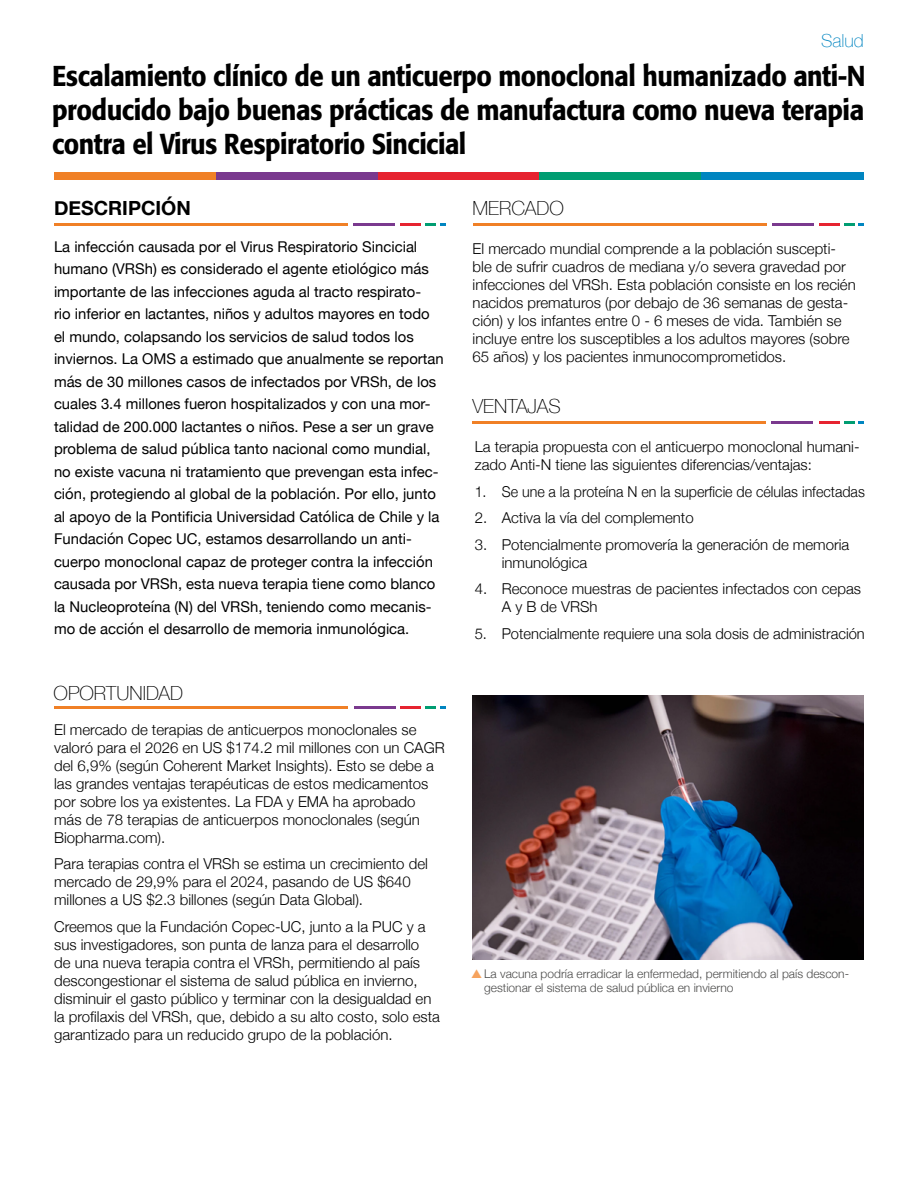
<style>
.page{position:relative;width:918px;height:1188px;background:#fff}
.page>*{position:absolute;margin:0;border:0;box-sizing:border-box;transform-origin:0 0}
.t1{font:500 28.5px/34.2px "Formata";letter-spacing:-.02em;color:#000;text-align:justify;scale:.9 1}
.t2{font:100 19.5px "Helvetica Neue";color:#000}
.t3{font:700 19.5px "Helvetica Neue";color:#000}
.t4{font:100 18px "Helvetica Neue";color:#0285c1}
.t5{font:300 15px/18px "Helvetica Neue";color:#000}
.t6{font:300 15px "Helvetica Neue";color:#000;scale:.95 1}
.t7{font:14.85px/22.5px "Helvetica Neue";color:#000}
.t8{font:300 12px/14.4px "Helvetica Neue";color:#4a4a49}
</style>
<div class="page">
<div style="left:54px;top:172px;width:163px;height:7px;background:#f08026"></div>
<div style="left:216px;top:172px;width:163px;height:7px;background:#7a398e"></div>
<div style="left:378px;top:172px;width:163px;height:7px;background:#e62330"></div>
<div style="left:539px;top:172px;width:163px;height:7px;background:#009d72"></div>
<div style="left:701px;top:172px;width:163px;height:7px;background:#0085c0"></div>
<hr style="left:54px;top:223px;width:294px;height:2px;background:#f08026">
<hr style="left:353px;top:223px;width:42px;height:2px;background:#7a398e">
<hr style="left:400px;top:223px;width:21px;height:2px;background:#e62330">
<svg style="left:426px;top:223px;width:20px;height:2px"></svg>
<hr style="left:472px;top:421px;width:294px;height:3px;background:#f08026">
<hr style="left:772px;top:421px;width:41px;height:3px;background:#7a398e">
<hr style="left:819px;top:421px;width:20px;height:3px;background:#e62330">
<svg style="left:844px;top:421px;width:20px;height:3px"></svg>
<hr style="left:473px;top:223px;width:293px;height:3px;background:#f08026">
<hr style="left:772px;top:223px;width:41px;height:3px;background:#7a398e">
<hr style="left:819px;top:223px;width:20px;height:3px;background:#e62330">
<svg style="left:844px;top:223px;width:20px;height:3px"></svg>
<img style="left:472px;top:695px;width:392px;height:264px">
<hr style="left:54px;top:706px;width:293px;height:3px;background:#f08026">
<hr style="left:354px;top:706px;width:41px;height:3px;background:#7a398e">
<hr style="left:400px;top:706px;width:21px;height:3px;background:#e62330">
<svg style="left:426px;top:706px;width:20px;height:3px"></svg>
<p class="t4" style="left:821px;top:27px;width:44px">Salud</p>
<h1 class="t1" style="left:52px;top:59px;width:905px">Escalamiento clínico de un anticuerpo monoclonal humanizado anti-N producido bajo buenas prácticas de manufactura como nueva terapia contra el Virus Respiratorio Sincicial</h1>
<h2 class="t3" style="left:54px;top:193px;width:138px">DESCRIPCIÓN</h2>
<p class="t7" style="left:54px;top:236px;width:391px">La infección causada por el Virus Respiratorio Sincicial humano (VRSh) es considerado el agente etiológico más importante de las infecciones aguda al tracto respirato-<br>rio inferior en lactantes, niños y adultos mayores en todo el mundo, colapsando los servicios de salud todos los inviernos. La OMS a estimado que anualmente se reportan más de 30 millones casos de infectados por VRSh, de los cuales 3.4 millones fueron hospitalizados y con una mor&shy;talidad de 200.000 lactantes o niños. Pese a ser un grave problema de salud pública tanto nacional como mundial, no existe vacuna ni tratamiento que prevengan esta infec&shy;ción, protegiendo al global de la población. Por ello, junto al apoyo de la Pontificia Universidad Católica de Chile y la Fundación Copec UC, estamos desarrollando un anti&shy;cuerpo monoclonal capaz de proteger contra la infección causada por VRSh, esta nueva terapia tiene como blanco la Nucleoproteína (N) del VRSh, teniendo como mecanis&shy;mo de acción el desarrollo de memoria inmunológica.</p>
<h2 class="t2" style="left:54px;top:679px;width:131px">OPORTUNIDAD</h2>
<p class="t5" style="left:54px;top:719px;width:392px">El mercado de terapias de anticuerpos monoclonales se valoró para el 2026 en US $174.2 mil millones con un CAGR del 6,9% (según Coherent Market Insights). Esto se debe a las grandes ventajas terapéuticas de estos medicamentos por sobre los ya existentes. La FDA y EMA ha aprobado más de 78 terapias de anticuerpos monoclonales (según Biopharma.com).</p>
<p class="t5" style="left:54px;top:854px;width:375px">Para terapias contra el VRSh se estima un crecimiento del mercado de 29,9% para el 2024, pasando de US $640 millones a US $2.3 billones (según Data Global).</p>
<p class="t5" style="left:54px;top:916px;width:387px">Creemos que la Fundación Copec-UC, junto a la PUC y a sus investigadores, son punta de lanza para el desarrollo<br>de una nueva terapia contra el VRSh, permitiendo al país descongestionar el sistema de salud pública en invierno, disminuir el gasto público y terminar con la desigualdad en la profilaxis del VRSh, que, debido a su alto costo, solo esta garantizado para un reducido grupo de la población.</p>
<h2 class="t2" style="left:473px;top:193px;width:93px">MERCADO</h2>
<p class="t5" style="left:473px;top:239px;width:385px">El mercado mundial comprende a la población suscepti&shy;ble de sufrir cuadros de mediana y/o severa gravedad por infecciones del VRSh. Esta población consiste en los recién nacidos prematuros (por debajo de 36 semanas de gesta&shy;ción) y los infantes entre 0 - 6 meses de vida. También se incluye entre los susceptibles a los adultos mayores (sobre 65 años) y los pacientes inmunocomprometidos.</p>
<h2 class="t2" style="left:472px;top:391px;width:90px">VENTAJAS</h2>
<p class="t5" style="left:475px;top:437px;width:386px">La terapia propuesta con el anticuerpo monoclonal humani&shy;zado Anti-N tiene las siguientes diferencias/ventajas:</p>
<p class="t6" style="left:475px;top:479px;width:412px">1. Se une a la proteína N en la superficie de células infectadas</p>
<p class="t5" style="left:475px;top:508px;width:220px">2. Activa la vía del complemento</p>
<p class="t5" style="left:502px;top:534px;width:349px;text-indent:-27px">3. Potencialmente promovería la generación de memoria inmunológica</p>
<p class="t5" style="left:502px;top:579px;width:361px;text-indent:-27px">4. Reconoce muestras de pacientes infectados con cepas<br>A y B de VRSh</p>
<p class="t5" style="left:475px;top:623px;width:392px">5. Potencialmente requiere una sola dosis de administración</p>
<p class="t8" style="left:484px;top:965px;width:367px">La vacuna podría erradicar la enfermedad, permitiendo al país descon&shy;gestionar el sistema de salud pública en invierno</p>
</div>
